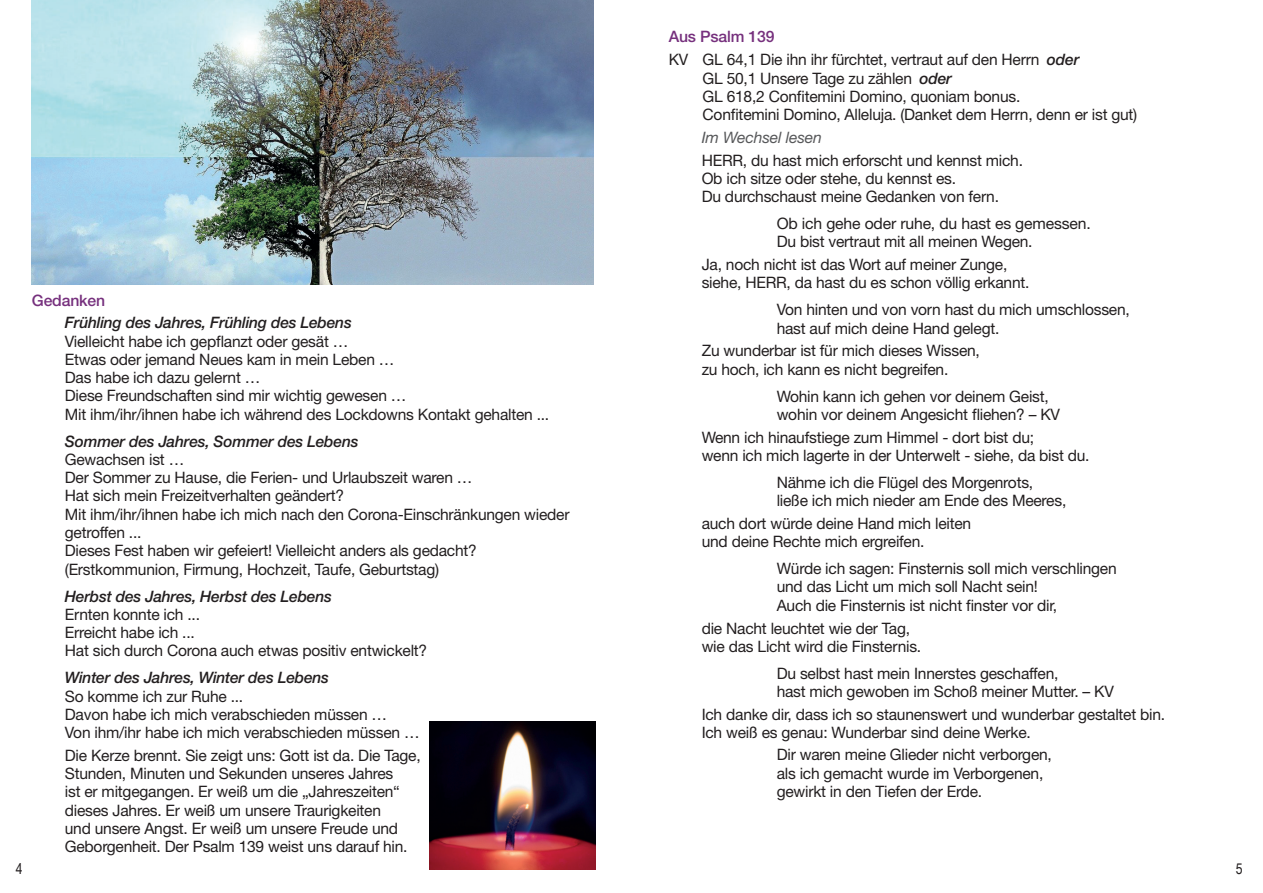
<style>
.page{position:relative;width:1263px;height:893px;background:#fff}
.page>*{position:absolute;margin:0;border:0;box-sizing:border-box;transform-origin:0 0}
.t1{font:15.75px/18.3px "Helvetica Neue LT";letter-spacing:-.015em;color:#231f20}
.t2{font:italic 500 15.75px "Helvetica Neue LT";letter-spacing:-.015em;color:#231f20}
.t3{font:italic 15.75px "Helvetica Neue LT";letter-spacing:-.01em;color:#57585a}
.t4{font:500 15.75px "Helvetica Neue LT";letter-spacing:-.01em;color:#76307d}
.t5{font:15px "Arial Narrow";color:#231f20}
.s1{font-weight:500;color:#76307d}
.s2{font-weight:500;font-style:italic}
</style>
<div class="page">
<img style="left:32px;top:0;width:561px;height:285px">
<img style="left:429px;top:722px;width:166px;height:148px">
<p class="t5" style="left:16px;top:858px;width:8px">4</p>
<p class="t4" style="left:32px;top:291px;width:75px">Gedanken</p>
<p class="t2" style="left:65px;top:313px;width:288px">Frühling des Jahres, Frühling des Lebens</p>
<p class="t1" style="left:65px;top:332px;width:486px">Vielleicht habe ich gepflanzt oder gesät …<br>Etwas oder jemand Neues kam in mein Leben …<br>Das habe ich dazu gelernt …<br>Diese Freundschaften sind mir wichtig gewesen …<br>Mit ihm/ihr/ihnen habe ich während des Lockdowns Kontakt gehalten ...</p>
<p class="t2" style="left:65px;top:432px;width:295px">Sommer des Jahres, Sommer des Lebens</p>
<p class="t1" style="left:65px;top:450px;width:506px">Gewachsen ist …<br>Der Sommer zu Hause, die Ferien- und Urlaubszeit waren …<br>Hat sich mein Freizeitverhalten geändert?<br>Mit ihm/ihr/ihnen habe ich mich nach den Corona-Einschränkungen wieder getroffen ...<br>Dieses Fest haben wir gefeiert! Vielleicht anders als gedacht? (Erstkommunion, Firmung, Hochzeit, Taufe, Geburtstag)</p>
<p class="t2" style="left:65px;top:587px;width:269px">Herbst des Jahres, Herbst des Lebens</p>
<p class="t1" style="left:65px;top:605px;width:364px">Ernten konnte ich ...<br>Erreicht habe ich ...<br>Hat sich durch Corona auch etwas positiv entwickelt?</p>
<p class="t2" style="left:65px;top:668px;width:266px">Winter des Jahres, Winter des Lebens</p>
<p class="t1" style="left:65px;top:687px;width:356px">So komme ich zur Ruhe ...<br>Davon habe ich mich verabschieden müssen …<br>Von ihm/ihr habe ich mich verabschieden müssen …</p>
<p class="t1" style="left:65px;top:746px;width:357px">Die Kerze brennt. Sie zeigt uns: Gott ist da. Die Tage, Stunden, Minuten und Sekunden unseres Jahres<br>ist er mitgegangen. Er weiß um die „Jahreszeiten“ dieses Jahres. Er weiß um unsere Traurigkeiten<br>und unsere Angst. Er weiß um unsere Freude und Geborgenheit. Der Psalm 139 weist uns darauf hin.</p>
<p class="t1" style="left:669px;top:25px;width:412px;line-height:23.1px"><span class="s1">Aus Psalm 139<br></span>KV GL 64,1 Die ihn ihr fürchtet, vertraut auf den Herrn <span class="s2">oder</span></p>
<p class="t1" style="left:703px;top:69px;width:436px">GL 50,1 Unsere Tage zu zählen <span class="s2">oder<br></span>GL 618,2 Confitemini Domino, quoniam bonus.<br>Confitemini Domino, Alleluja. (Danket dem Herrn, denn er ist gut)</p>
<p class="t3" style="left:702px;top:128px;width:122px">Im Wechsel lesen</p>
<p class="t1" style="left:702px;top:151px;width:323px">HERR, du hast mich erforscht und kennst mich.<br>Ob ich sitze oder stehe, du kennst es.<br>Du durchschaust meine Gedanken von fern.</p>
<p class="t1" style="left:777px;top:214px;width:316px">Ob ich gehe oder ruhe, du hast es gemessen.<br>Du bist vertraut mit all meinen Wegen.</p>
<p class="t1" style="left:702px;top:255px;width:329px">Ja, noch nicht ist das Wort auf meiner Zunge, siehe, HERR, da hast du es schon völlig erkannt.</p>
<p class="t1" style="left:777px;top:300px;width:355px">Von hinten und von vorn hast du mich umschlossen, hast auf mich deine Hand gelegt.</p>
<p class="t1" style="left:702px;top:341px;width:280px">Zu wunderbar ist für mich dieses Wissen, zu hoch, ich kann es nicht begreifen.</p>
<p class="t1" style="left:777px;top:387px;width:285px">Wohin kann ich gehen vor deinem Geist, wohin vor deinem Angesicht fliehen? – KV</p>
<p class="t1" style="left:702px;top:428px;width:389px">Wenn ich hinaufstiege zum Himmel - dort bist du;<br>wenn ich mich lagerte in der Unterwelt - siehe, da bist du.</p>
<p class="t1" style="left:777px;top:473px;width:291px">Nähme ich die Flügel des Morgenrots, ließe ich mich nieder am Ende des Meeres,</p>
<p class="t1" style="left:702px;top:514px;width:271px">auch dort würde deine Hand mich leiten und deine Rechte mich ergreifen.</p>
<p class="t1" style="left:777px;top:559px;width:342px">Würde ich sagen: Finsternis soll mich verschlingen und das Licht um mich soll Nacht sein!<br>Auch die Finsternis ist nicht finster vor dir,</p>
<p class="t1" style="left:702px;top:619px;width:221px">die Nacht leuchtet wie der Tag, wie das Licht wird die Finsternis.</p>
<p class="t1" style="left:777px;top:664px;width:339px">Du selbst hast mein Innerstes geschaffen,<br>hast mich gewoben im Schoß meiner Mutter. – KV</p>
<p class="t1" style="left:702px;top:704px;width:465px">Ich danke dir, dass ich so staunenswert und wunderbar gestaltet bin.<br>Ich weiß es genau: Wunderbar sind deine Werke.</p>
<p class="t1" style="left:777px;top:745px;width:277px">Dir waren meine Glieder nicht verborgen, als ich gemacht wurde im Verborgenen, gewirkt in den Tiefen der Erde.</p>
<p class="t5" style="left:1236px;top:858px;width:8px">5</p>
</div>
